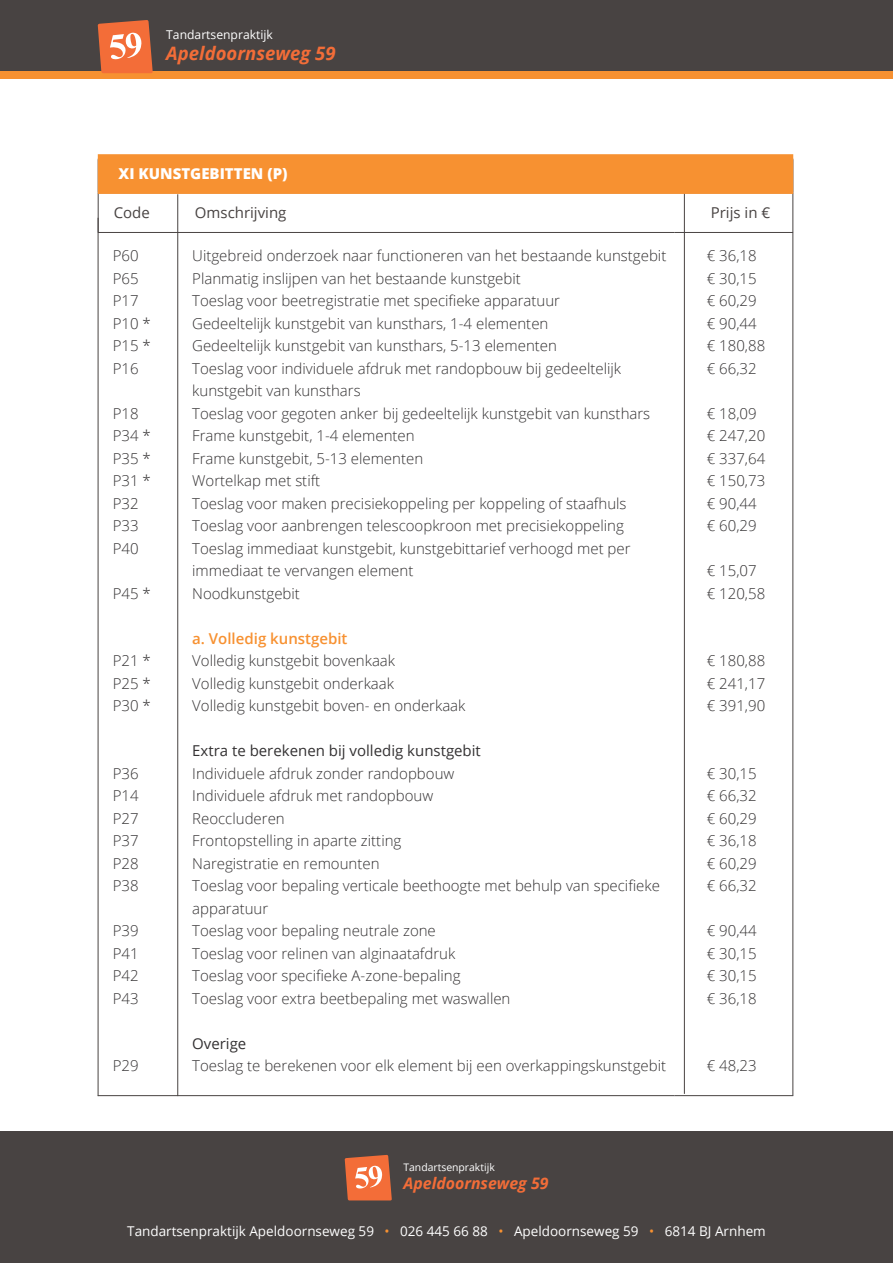
<style>
.page{position:relative;width:893px;height:1263px;background:#fff}
.page>*{position:absolute;margin:0;border:0;box-sizing:border-box;transform-origin:0 0}
.t1{font:italic 700 18.45px "Open Sans";color:#f36d38}
.t2{font:italic 700 15.9px "Open Sans";color:#f36d38}
.t3{font:300 15px/22.5px "Open Sans";color:#333132}
.t4{font:15px "Open Sans";color:#333132}
.t5{font:15px "Open Sans";color:#484342}
.t6{font:600 15px "Open Sans";color:#f79131}
.t7{font:800 15px "Open Sans";color:#fff}
.t8{font:13.5px "Open Sans";color:#fff}
.t9{font:12.15px "Open Sans";color:#fff}
.t10{font:10.35px "Open Sans";color:#fff}
.s1{color:#f79131}
</style>
<div class="page">
<div style="left:0;top:1131px;width:893px;height:132px;background:#484342"></div>
<svg style="left:345px;top:1155px;width:47px;height:45px;background:#e37a51"></svg>
<div style="left:0;top:0;width:893px;height:77px;background:#484342"></div>
<div style="left:0;top:72px;width:893px;height:7px;background:#f79131"></div>
<svg style="left:98px;top:20px;width:55px;height:53px;background:#e37a51"></svg>
<hr style="left:98px;top:193px;width:1px;height:39px;background:#484342">
<hr style="left:792px;top:193px;width:1px;height:39px;background:#484342">
<hr style="left:601px;top:1095px;width:74px;height:1px;background:#484342">
<hr style="left:684px;top:193px;width:1px;height:39px;background:#484342">
<hr style="left:601px;top:232px;width:74px;height:1px;background:#484342">
<hr style="left:98px;top:232px;width:503px;height:1px;background:#484342">
<hr style="left:98px;top:218px;width:1px;height:878px;background:#484342">
<hr style="left:98px;top:1095px;width:503px;height:1px;background:#484342">
<hr style="left:675px;top:232px;width:118px;height:1px;background:#484342">
<hr style="left:684px;top:232px;width:1px;height:862px;background:#484342">
<hr style="left:792px;top:232px;width:1px;height:864px;background:#484342">
<hr style="left:675px;top:1095px;width:118px;height:1px;background:#484342">
<div style="left:98px;top:154px;width:695px;height:40px;background:#f79131"></div>
<hr style="left:177px;top:194px;width:1px;height:902px;background:#484342">
<p class="t9" style="left:166px;top:26px;width:108px">Tandartsenpraktijk</p>
<p class="t1" style="left:166px;top:40px;width:171px">Apeldoornseweg 59</p>
<p class="t7" style="left:119px;top:162px;width:170px">XI KUNSTGEBITTEN (P)</p>
<p class="t5" style="left:195px;top:202px;width:93px">Omschrijving</p>
<p class="t5" style="left:711px;top:202px;width:61px">Prijs in €</p>
<p class="t3" style="left:113px;top:244px;width:27px">P60</p>
<p class="t3" style="left:192px;top:244px;width:476px">Uitgebreid onderzoek naar functioneren van het bestaande kunstgebit</p>
<p class="t3" style="left:707px;top:244px;width:51px">€ 36,18</p>
<p class="t3" style="left:113px;top:267px;width:27px">P65</p>
<p class="t3" style="left:192px;top:267px;width:330px">Planmatig inslijpen van het bestaande kunstgebit</p>
<p class="t3" style="left:707px;top:267px;width:51px">€ 30,15</p>
<p class="t3" style="left:113px;top:289px;width:27px">P17</p>
<p class="t3" style="left:192px;top:289px;width:369px">Toeslag voor beetregistratie met specifieke apparatuur</p>
<p class="t3" style="left:707px;top:289px;width:51px">€ 60,29</p>
<p class="t3" style="left:113px;top:312px;width:40px">P10 *</p>
<p class="t3" style="left:192px;top:312px;width:358px">Gedeeltelijk kunstgebit van kunsthars, 1-4 elementen</p>
<p class="t3" style="left:707px;top:312px;width:51px">€ 90,44</p>
<p class="t3" style="left:113px;top:334px;width:40px">P15 *</p>
<p class="t3" style="left:192px;top:334px;width:366px">Gedeeltelijk kunstgebit van kunsthars, 5-13 elementen</p>
<p class="t3" style="left:707px;top:334px;width:60px">€ 180,88</p>
<p class="t3" style="left:113px;top:357px;width:27px">P16</p>
<p class="t3" style="left:192px;top:357px;width:430px">Toeslag voor individuele afdruk met randopbouw bij gedeeltelijk</p>
<p class="t3" style="left:707px;top:357px;width:51px">€ 66,32</p>
<p class="t3" style="left:192px;top:379px;width:170px">kunstgebit van kunsthars</p>
<p class="t3" style="left:113px;top:402px;width:27px">P18</p>
<p class="t3" style="left:192px;top:402px;width:460px">Toeslag voor gegoten anker bij gedeeltelijk kunstgebit van kunsthars</p>
<p class="t3" style="left:707px;top:402px;width:51px">€ 18,09</p>
<p class="t3" style="left:113px;top:424px;width:40px">P34 *</p>
<p class="t3" style="left:192px;top:424px;width:224px">Frame kunstgebit, 1-4 elementen</p>
<p class="t3" style="left:707px;top:424px;width:60px">€ 247,20</p>
<p class="t3" style="left:113px;top:447px;width:40px">P35 *</p>
<p class="t3" style="left:192px;top:447px;width:232px">Frame kunstgebit, 5-13 elementen</p>
<p class="t3" style="left:707px;top:447px;width:60px">€ 337,64</p>
<p class="t3" style="left:113px;top:469px;width:40px">P31 *</p>
<p class="t3" style="left:192px;top:469px;width:130px">Wortelkap met stift</p>
<p class="t3" style="left:707px;top:469px;width:60px">€ 150,73</p>
<p class="t3" style="left:113px;top:492px;width:27px">P32</p>
<p class="t3" style="left:192px;top:492px;width:436px">Toeslag voor maken precisiekoppeling per koppeling of staafhuls</p>
<p class="t3" style="left:707px;top:492px;width:51px">€ 90,44</p>
<p class="t3" style="left:113px;top:514px;width:27px">P33</p>
<p class="t3" style="left:192px;top:514px;width:433px">Toeslag voor aanbrengen telescoopkroon met precisiekoppeling</p>
<p class="t3" style="left:707px;top:514px;width:51px">€ 60,29</p>
<p class="t3" style="left:113px;top:537px;width:27px">P40</p>
<p class="t3" style="left:192px;top:537px;width:440px">Toeslag immediaat kunstgebit, kunstgebittarief verhoogd met per immediaat te vervangen element</p>
<p class="t5" style="left:114px;top:202px;width:38px">Code</p>
<p class="t3" style="left:707px;top:559px;width:51px">€ 15,07</p>
<p class="t3" style="left:113px;top:582px;width:40px">P45 *</p>
<p class="t3" style="left:192px;top:582px;width:109px">Noodkunstgebit</p>
<p class="t3" style="left:707px;top:582px;width:60px">€ 120,58</p>
<p class="t6" style="left:192px;top:628px;width:157px">a. Volledig kunstgebit</p>
<p class="t3" style="left:113px;top:649px;width:40px">P21 *</p>
<p class="t3" style="left:192px;top:649px;width:204px">Volledig kunstgebit bovenkaak</p>
<p class="t3" style="left:707px;top:649px;width:60px">€ 180,88</p>
<p class="t3" style="left:113px;top:672px;width:40px">P25 *</p>
<p class="t3" style="left:192px;top:672px;width:203px">Volledig kunstgebit onderkaak</p>
<p class="t3" style="left:707px;top:672px;width:60px">€ 241,17</p>
<p class="t3" style="left:113px;top:694px;width:40px">P30 *</p>
<p class="t3" style="left:192px;top:694px;width:275px">Volledig kunstgebit boven- en onderkaak</p>
<p class="t3" style="left:707px;top:694px;width:60px">€ 391,90</p>
<p class="t4" style="left:192px;top:740px;width:290px">Extra te berekenen bij volledig kunstgebit</p>
<p class="t3" style="left:113px;top:762px;width:27px">P36</p>
<p class="t3" style="left:192px;top:762px;width:264px">Individuele afdruk zonder randopbouw</p>
<p class="t3" style="left:707px;top:762px;width:51px">€ 30,15</p>
<p class="t3" style="left:113px;top:784px;width:27px">P14</p>
<p class="t3" style="left:192px;top:784px;width:243px">Individuele afdruk met randopbouw</p>
<p class="t3" style="left:707px;top:784px;width:51px">€ 66,32</p>
<p class="t3" style="left:113px;top:807px;width:27px">P27</p>
<p class="t3" style="left:192px;top:807px;width:94px">Reoccluderen</p>
<p class="t3" style="left:707px;top:807px;width:51px">€ 60,29</p>
<p class="t3" style="left:113px;top:829px;width:27px">P37</p>
<p class="t3" style="left:192px;top:829px;width:211px">Frontopstelling in aparte zitting</p>
<p class="t3" style="left:707px;top:829px;width:51px">€ 36,18</p>
<p class="t3" style="left:113px;top:852px;width:27px">P28</p>
<p class="t3" style="left:192px;top:852px;width:189px">Naregistratie en remounten</p>
<p class="t3" style="left:707px;top:852px;width:51px">€ 60,29</p>
<p class="t3" style="left:113px;top:874px;width:27px">P38</p>
<p class="t3" style="left:192px;top:874px;width:469px">Toeslag voor bepaling verticale beethoogte met behulp van specifieke</p>
<p class="t3" style="left:707px;top:874px;width:51px">€ 66,32</p>
<p class="t3" style="left:192px;top:897px;width:78px">apparatuur</p>
<p class="t3" style="left:113px;top:919px;width:27px">P39</p>
<p class="t3" style="left:192px;top:919px;width:245px">Toeslag voor bepaling neutrale zone</p>
<p class="t3" style="left:707px;top:919px;width:51px">€ 90,44</p>
<p class="t3" style="left:113px;top:942px;width:27px">P41</p>
<p class="t3" style="left:192px;top:942px;width:265px">Toeslag voor relinen van alginaatafdruk</p>
<p class="t3" style="left:707px;top:942px;width:51px">€ 30,15</p>
<p class="t3" style="left:113px;top:964px;width:27px">P42</p>
<p class="t3" style="left:192px;top:964px;width:270px">Toeslag voor specifieke A-zone-bepaling</p>
<p class="t3" style="left:707px;top:964px;width:51px">€ 30,15</p>
<p class="t3" style="left:113px;top:987px;width:27px">P43</p>
<p class="t3" style="left:192px;top:987px;width:320px">Toeslag voor extra beetbepaling met waswallen</p>
<p class="t3" style="left:707px;top:987px;width:51px">€ 36,18</p>
<p class="t4" style="left:192px;top:1033px;width:56px">Overige</p>
<p class="t3" style="left:113px;top:1054px;width:27px">P29</p>
<p class="t3" style="left:192px;top:1054px;width:475px">Toeslag te berekenen voor elk element bij een overkappingskunstgebit</p>
<p class="t3" style="left:707px;top:1054px;width:51px">€ 48,23</p>
<p class="t10" style="left:403px;top:1160px;width:93px">Tandartsenpraktijk</p>
<p class="t2" style="left:403px;top:1172px;width:147px">Apeldoornseweg 59</p>
<p class="t8" style="left:127px;top:1222px;width:640px">Tandartsenpraktijk Apeldoornseweg 59 <span class="s1">•</span> 026 445 66 88 <span class="s1">•</span> Apeldoornseweg 59 <span class="s1">•</span> 6814 BJ Arnhem</p>
</div>
